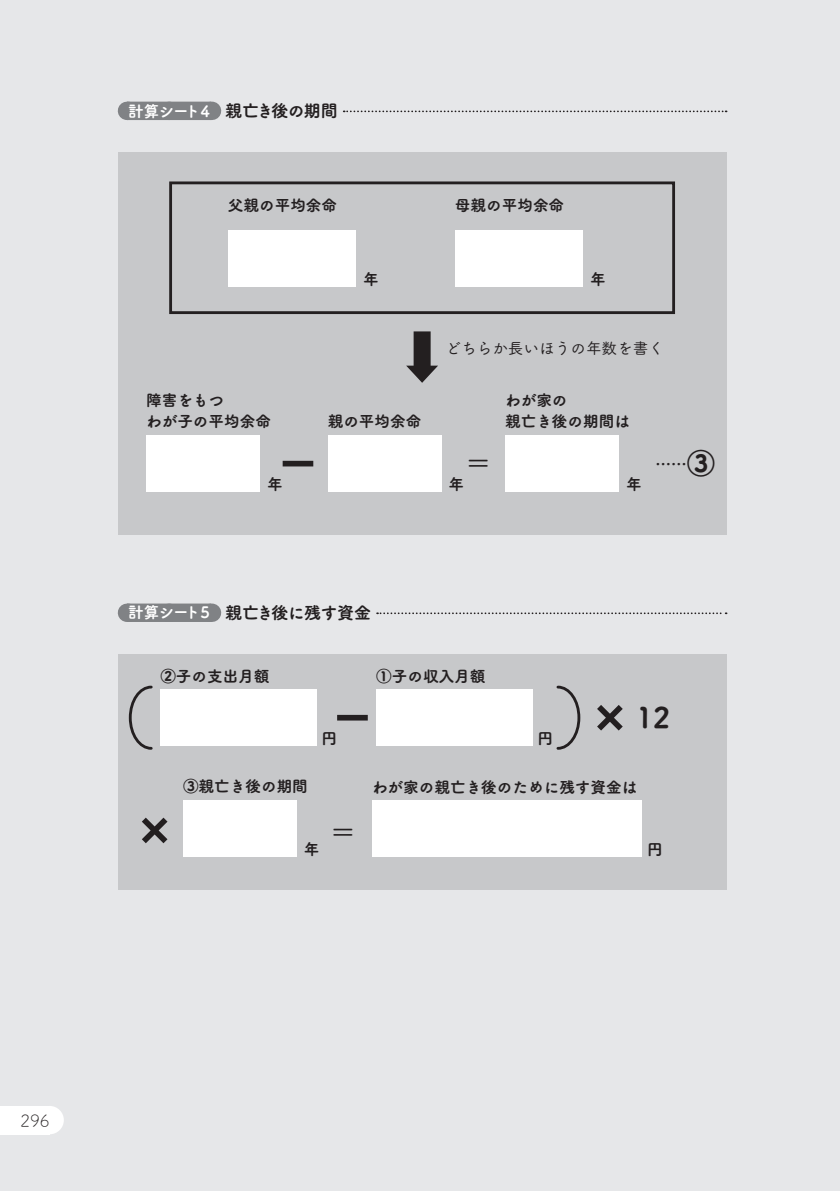
<style>
.page{position:relative;width:840px;height:1191px;background:#fff}
.page>*{position:absolute;margin:0;border:0;box-sizing:border-box;transform-origin:0 0}
.t1{font:28.4px "Tsuku A Rd Gothic Std E";color:#231f20}
.t2{font:17px "Tsuku A Rd Gothic Std E";letter-spacing:-.045em;color:#231f20}
.t3{font:17px "Tsuku A Rd Gothic Std L";color:#231f20}
.t4{font:15.6px/21.2px "Tsuku A Rd Gothic Std E";color:#231f20}
.t5{font:15.6px "Tsuku A Rd Gothic Std M";color:#231f20}
.s1{font-size:15.6px;color:#fff}
.s2{font-size:28.4px}
</style>
<div class="page">
<div style="left:0;top:0;width:839px;height:1191px;background:#e6e7e9"></div>
<div style="left:0;top:1106px;width:50px;height:28px;background:#fff"></div>
<div style="left:35px;top:1106px;width:29px;height:28px;background:#fff;border-radius:50%"></div>
<div style="left:118px;top:152px;width:608px;height:382px;background:#c7c8ca"></div>
<div style="left:127px;top:102px;width:84px;height:18px;background:#808285"></div>
<svg style="left:211px;top:102px;width:1px;height:18px"></svg>
<svg style="left:343px;top:110px;width:383px;height:2px"></svg>
<div style="left:169px;top:181px;width:505px;height:133px;border:3px solid #231f20"></div>
<div style="left:228px;top:230px;width:127px;height:56px;background:#fff"></div>
<div style="left:146px;top:435px;width:113px;height:57px;background:#fff"></div>
<div style="left:327px;top:435px;width:114px;height:57px;background:#fff"></div>
<div style="left:505px;top:435px;width:113px;height:57px;background:#fff"></div>
<div style="left:454px;top:230px;width:128px;height:56px;background:#fff"></div>
<div style="left:413px;top:331px;width:17px;height:41px;background:#231f20"></div>
<svg style="left:406px;top:366px;width:32px;height:17px"></svg>
<div style="left:118px;top:653px;width:608px;height:236px;background:#c7c8ca"></div>
<div style="left:127px;top:603px;width:84px;height:19px;background:#808285"></div>
<svg style="left:169px;top:603px;width:21px;height:1px"></svg>
<svg style="left:211px;top:603px;width:1px;height:19px"></svg>
<svg style="left:377px;top:612px;width:349px;height:2px"></svg>
<div style="left:160px;top:689px;width:156px;height:57px;background:#fff"></div>
<div style="left:337px;top:715px;width:30px;height:5px;background:#231f20"></div>
<div style="left:282px;top:461px;width:31px;height:5px;background:#231f20"></div>
<div style="left:376px;top:689px;width:156px;height:57px;background:#fff"></div>
<div style="left:372px;top:800px;width:269px;height:57px;background:#fff"></div>
<svg style="left:128px;top:685px;width:25px;height:65px"></svg>
<svg style="left:556px;top:685px;width:25px;height:65px"></svg>
<svg style="left:597px;top:705px;width:26px;height:26px"></svg>
<svg style="left:142px;top:817px;width:26px;height:27px"></svg>
<div style="left:183px;top:800px;width:113px;height:57px;background:#fff"></div>
<p class="t2" style="left:128px;top:97px;width:211px"><span class="s1">計算シート4</span> 親亡き後の期間</p>
<p class="t4" style="left:228px;top:193px;width:111px">父親の平均余命</p>
<p class="t4" style="left:454px;top:193px;width:111px">母親の平均余命</p>
<p class="t4" style="left:363px;top:267px;width:17px">年</p>
<p class="t4" style="left:589px;top:267px;width:17px">年</p>
<p class="t5" style="left:445px;top:336px;width:220px">どちらか長いほうの年数を書く</p>
<p class="t4" style="left:146px;top:388px;width:126px">障害をもつ<br>わが子の平均余命</p>
<p class="t4" style="left:327px;top:409px;width:95px">親の平均余命</p>
<p class="t4" style="left:505px;top:388px;width:126px">わが家の<br>親亡き後の期間は</p>
<h1 class="t1" style="left:464px;top:441px;width:30px">＝</h1>
<p class="t4" style="left:655px;top:452px;width:61px">……<span class="s2">③</span></p>
<p class="t4" style="left:267px;top:473px;width:17px">年</p>
<p class="t4" style="left:448px;top:473px;width:17px">年</p>
<p class="t4" style="left:625px;top:473px;width:17px">年</p>
<p class="t2" style="left:128px;top:599px;width:244px"><span class="s1">計算シート5</span> 親亡き後に残す資金</p>
<p class="t4" style="left:160px;top:664px;width:111px">②子の支出月額</p>
<p class="t4" style="left:183px;top:774px;width:126px">③親亡き後の期間</p>
<p class="t4" style="left:321px;top:726px;width:17px">円</p>
<h1 class="t1" style="left:329px;top:810px;width:30px">＝</h1>
<p class="t4" style="left:304px;top:837px;width:17px">年</p>
<p class="t4" style="left:376px;top:664px;width:111px">①子の収入月額</p>
<h1 class="t1" style="left:635px;top:695px;width:36px">12</h1>
<p class="t4" style="left:537px;top:726px;width:17px">円</p>
<p class="t4" style="left:372px;top:775px;width:267px">わが家の親亡き後のために残す資金は</p>
<p class="t4" style="left:647px;top:837px;width:17px">円</p>
<p class="t3" style="left:20px;top:1107px;width:31px">296</p>
</div>
